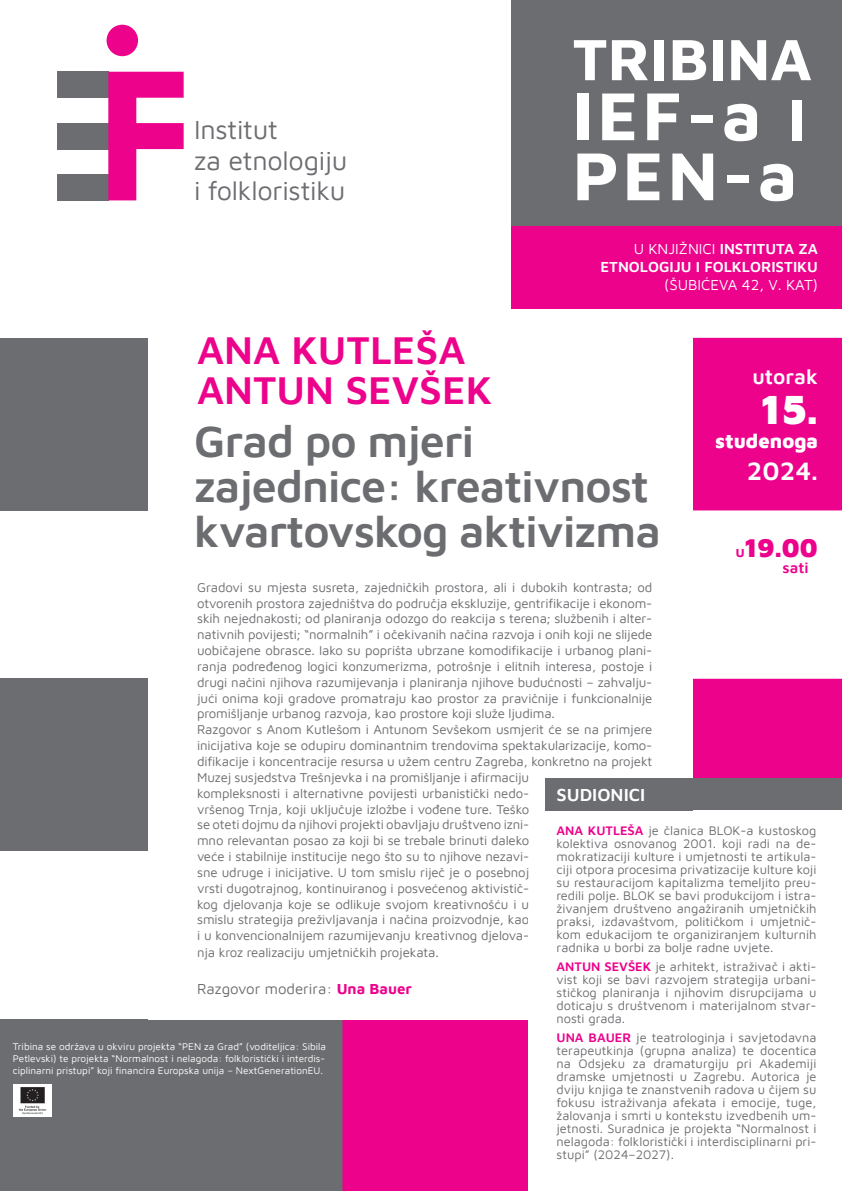
<style>
.page{position:relative;width:842px;height:1191px;background:#fff}
.page>*{position:absolute;margin:0;border:0;box-sizing:border-box;transform-origin:0 0}
.t1{font:700 70px/60px "Maven Pro";letter-spacing:.05em;color:#fff}
.t2{font:700 60px "Maven Pro";color:#fff}
.Body{font:600 45px/45px "Maven Pro";letter-spacing:-.02em;color:#6c6d70}
.t3{font:900 42px "Maven Pro";color:#fff}
.t4{font:600 40px/40px "Maven Pro";color:#ed028c}
.t5{font:27px/30px "Maven Pro";letter-spacing:-.01em;color:#6c6d70}
.t6{font:900 26.5px "Maven Pro";color:#ed028c}
.t7{font:600 26px "Maven Pro";color:#fff}
.t8{font:600 21px "Maven Pro";color:#fff}
.t9{font:900 20px "Maven Pro";color:#fff}
.t10{font:600 18px "Maven Pro";color:#fff}
.t11{font:600 15.2px "Maven Pro";color:#ed028c}
.t12{font:600 15px/18px "Maven Pro";color:#fff;text-align:right}
.Body-2{font:15px "Maven Pro";color:#6c6d70}
.t13{font:15px "Maven Pro";color:#fff}
.Body-3{font:13.2px/15.9px "Maven Pro";letter-spacing:-.01em;color:#6c6d70;text-align:justify}
.Body-4{font:12.8px/13px "Maven Pro";color:#6c6d70;text-align:justify}
.t14{font:10px/12px "Maven Pro";color:#fff;text-align:justify}
.s1{font-size:60px}
.s2{font-weight:400}
.s3{font-weight:700;color:#ed028c}
.s4{font-weight:600;font-size:15.9px}
.s5{font-weight:600;color:#ed028c}
</style>
<div class="page">
<div style="left:0;top:338px;width:342px;height:172px;background:#6c6d70"></div>
<div style="left:0;top:678px;width:342px;height:173px;background:#6c6d70"></div>
<div style="left:0;top:1019px;width:342px;height:172px;background:#6c6d70"></div>
<svg style="left:342px;top:338px;width:500px;height:853px;fill:#ed028c"></svg>
<div style="left:148px;top:1px;width:545px;height:1018px;background:#fff"></div>
<div style="left:107px;top:25px;width:31px;height:31px;background:#ed028c;border-radius:50%"></div>
<div style="left:57px;top:72px;width:51px;height:26px;background:#6c6d70"></div>
<div style="left:57px;top:123px;width:51px;height:26px;background:#6c6d70"></div>
<div style="left:57px;top:174px;width:51px;height:26px;background:#6c6d70"></div>
<svg style="left:108px;top:72px;width:76px;height:128px"></svg>
<div style="left:511px;top:0;width:331px;height:227px;background:#6c6d70"></div>
<div style="left:511px;top:227px;width:331px;height:82px;background:#ed028c"></div>
<div style="left:529px;top:910px;width:313px;height:281px;background:#fff"></div>
<div style="left:544px;top:778px;width:298px;height:32px;background:#6c6d70"></div>
<div style="left:693px;top:811px;width:149px;height:55px;background:#fff"></div>
<img style="left:13px;top:1084px;width:38px;height:32px">
<p class="t5" style="left:194px;top:113px;width:155px">Institut<br>za etnologiju i folkloristiku</p>
<p class="t2" style="left:572px;top:17px;width:241px">TRIBINA</p>
<p class="t1" style="left:572px;top:81px;width:235px">IEF-a <span class="s1">I<br></span>PEN-a</p>
<p class="t12" style="left:600px;top:239px;width:219px"><span class="s2">U KNJIŽNICI</span> INSTITUTA ZA<br>ETNOLOGIJU I FOLKLORISTIKU</p>
<p class="t13" style="left:664px;top:275px;width:155px">(ŠUBIĆEVA 42, V. KAT)</p>
<p class="t4" style="left:197px;top:328px;width:297px">ANA KUTLEŠA<br>ANTUN SEVŠEK</p>
<p class="Body" style="left:194px;top:415px;width:468px">Grad po mjeri zajednice: kreativnost kvartovskog aktivizma</p>
<p class="Body-3" style="left:197px;top:578px;width:457px">Gradovi su mjesta susreta, zajedničkih prostora, ali i dubokih kontrasta; od otvorenih prostora zajedništva do područja ekskluzije, gentrifikacije i ekonom&shy;skih nejednakosti; od planiranja odozgo do reakcija s terena; službenih i alter&shy;nativnih povijesti; “normalnih” i očekivanih načina razvoja i onih koji ne slijede uobičajene obrasce. Iako su poprišta ubrzane komodifikacije i urbanog plani&shy;ranja podređenog logici konzumerizma, potrošnje i elitnih interesa, postoje i drugi načini njihova razumijevanja i planiranja njihove budućnosti – zahvalju&shy;jući onima koji gradove promatraju kao prostor za pravičnije i funkcionalnije promišljanje urbanog razvoja, kao prostore koji služe ljudima.</p>
<p class="Body-3" style="left:197px;top:721px;width:457px;text-align:left">Razgovor s Anom Kutlešom i Antunom Sevšekom usmjerit će se na primjere inicijativa koje se odupiru dominantnim trendovima spektakularizacije, komo&shy;difikacije i koncentracije resursa u užem centru Zagreba, konkretno na projekt Muzej susjedstva Trešnjevka i na promišljanje i afirmaciju<br>kompleksnosti i alternativne povijesti urbanistički nedo-<br>vršenog Trnja, koji uključuje izložbe i vođene ture. Teško<br>se oteti dojmu da njihovi projekti obavljaju društveno izni-<br>mno relevantan posao za koji bi se trebale brinuti daleko<br>veće i stabilnije institucije nego što su to njihove nezavi-<br>sne udruge i inicijative. U tom smislu riječ je o posebnoj<br>vrsti dugotrajnog, kontinuiranog i posvećenog aktivistič-<br>kog djelovanja koje se odlikuje svojom kreativnošću i u<br>smislu strategija preživljavanja i načina proizvodnje, kao<br>i u konvencionalnijem razumijevanju kreativnog djelova-<br>nja kroz realizaciju umjetničkih projekata.</p>
<p class="Body-2" style="left:197px;top:978px;width:216px">Razgovor moderira: <span class="s3">Una Bauer</span></p>
<p class="t8" style="left:752px;top:362px;width:67px">utorak</p>
<p class="t3" style="left:761px;top:380px;width:58px">15.</p>
<p class="t9" style="left:715px;top:427px;width:104px">studenoga</p>
<p class="t7" style="left:747px;top:452px;width:72px">2024.</p>
<p class="t6" style="left:735px;top:529px;width:84px"><span class="s4">u</span>19.00</p>
<p class="t11" style="left:783px;top:556px;width:27px">sati</p>
<p class="t10" style="left:556px;top:781px;width:90px">SUDIONICI</p>
<p class="Body-4" style="left:556px;top:823px;width:261px"><span class="s5">ANA KUTLEŠA</span> je članica BLOK-a kustoskog kolektiva osnovanog 2001. koji radi na de&shy;mokratizaciji kulture i umjetnosti te artikula&shy;ciji otpora procesima privatizacije kulture koji su restauracijom kapitalizma temeljito preu&shy;redili polje. BLOK se bavi produkcijom i istra&shy;živanjem društveno angažiranih umjetničkih praksi, izdavaštvom, političkom i umjetnič&shy;kom edukacijom te organiziranjem kulturnih radnika u borbi za bolje radne uvjete.</p>
<p class="Body-4" style="left:556px;top:959px;width:261px"><span class="s5">ANTUN SEVŠEK</span> je arhitekt, istraživač i akti&shy;vist koji se bavi razvojem strategija urbani&shy;stičkog planiranja i njihovim disrupcijama u doticaju s društvenom i materijalnom stvar&shy;nosti grada.</p>
<p class="Body-4" style="left:556px;top:1030px;width:261px"><span class="s5">UNA BAUER</span> je teatrologinja i savjetodavna terapeutkinja (grupna analiza) te docentica na Odsjeku za dramaturgiju pri Akademiji dramske umjetnosti u Zagrebu. Autorica je dviju knjiga te znanstvenih radova u čijem su fokusu istraživanja afekata i emocije, tuge, žalovanja i smrti u kontekstu izvedbenih um&shy;jetnosti. Suradnica je projekta “Normalnost i nelagoda: folkloristički i interdisciplinarni pri&shy;stupi” (2024–2027).</p>
<p class="t14" style="left:13px;top:1040px;width:315px">Tribina se održava u okviru projekta “PEN za Grad” (voditeljica: Sibila Petlevski) te projekta “Normalnost i nelagoda: folkloristički i interdis&shy;ciplinarni pristupi” koji financira Europska unija – NextGenerationEU.</p>
</div>
